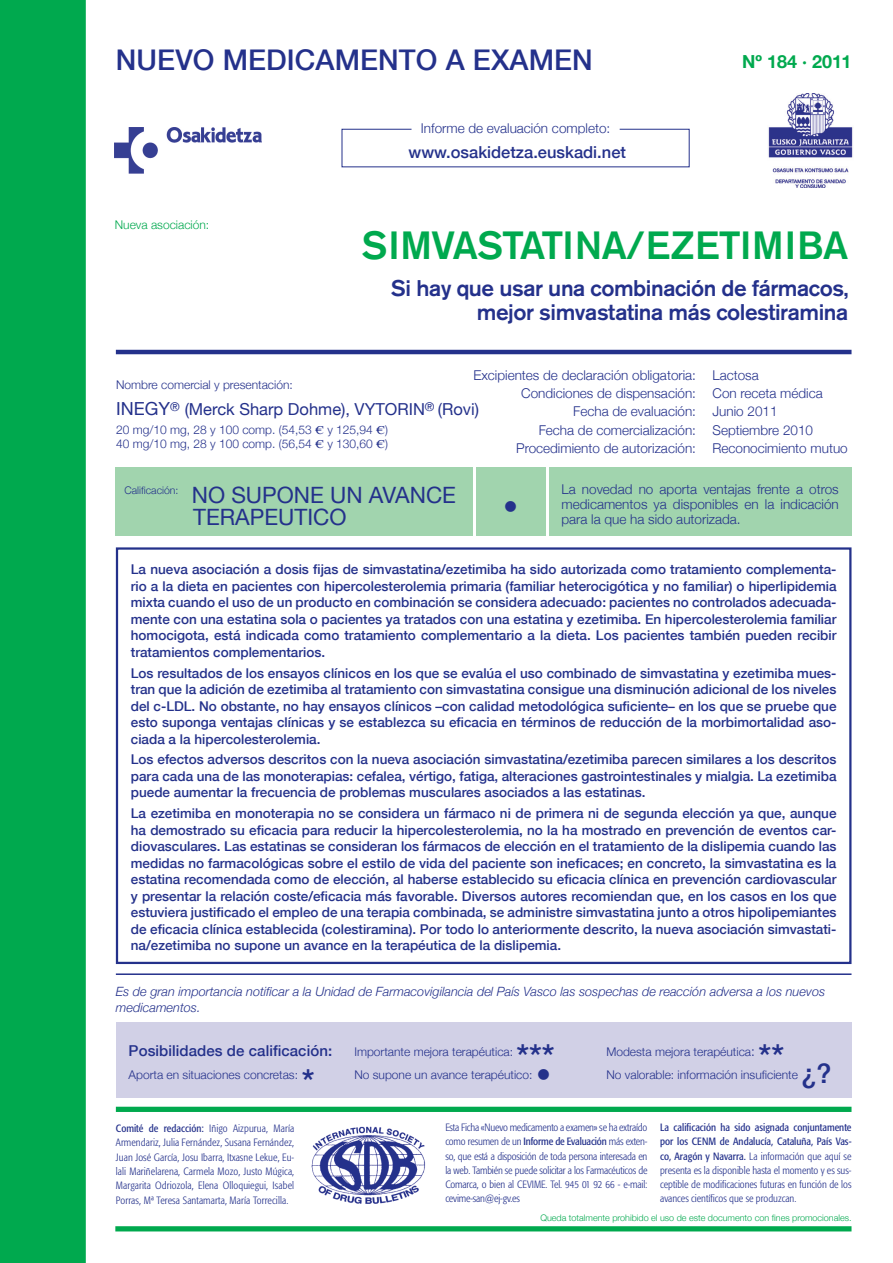
<style>
.page{position:relative;width:893px;height:1263px;background:#fff}
.page>*{position:absolute;margin:0;border:0;box-sizing:border-box;transform-origin:0 0}
.t1{font:500 39px "Akzidenz Grotesk BE";letter-spacing:-.02em;color:#00a94e}
.t2{font:500 34.5px "Helvetica Neue";color:#24318b}
.t3{font:500 30px "Helvetica Neue";color:#24318b}
.t4{font:500 28.5px "Helvetica Neue";letter-spacing:.005em;color:#24318b}
.t5{font:500 27px "Helvetica Neue";color:#24318b}
.t6{font:500 22.5px/24px "Akzidenz Grotesk BE";letter-spacing:-.02em;color:#24318b;text-align:right}
.t7{font:22.5px/22.5px "Helvetica Neue";color:#24318b}
.t8{font:700 18px "Helvetica Neue";color:#00a94e}
.t9{font:16.5px "Helvetica Neue";color:#24318b}
.t10{font:500 16.5px "Helvetica Neue";color:#24318b}
.t11{font:500 15px "Helvetica Neue";letter-spacing:.005em;color:#24318b}
.t12{font:500 13.5px/16.5px "Helvetica Neue";color:#24318b;text-align:justify}
.t13{font:300 13.5px/15px "Helvetica Neue";color:#24318b}
.t14{font:italic 300 12.75px/15.3px "Helvetica Neue";color:#24318b}
.t15{font:300 12px/14.4px "Helvetica Neue";color:#24318b}
.t16{font:300 12px "Helvetica Neue";color:#00a94e}
.t17{font:300 condensed 10.5px/14.2px "Formata";color:#24318b;text-align:justify}
.t18{font:300 10.5px "Helvetica Neue";color:#24318b}
.t19{font:300 9px "Helvetica Neue";color:#00a94e}
.s1{font-size:18px}
.s2{font-family:"Times";font-weight:400}
.s3{font-size:13.5px}
.s4{font-weight:500;font-size:30px}
.s5{font-weight:400}
</style>
<div class="page">
<div style="left:0;top:0;width:86px;height:1263px;background:#00a94e"></div>
<img style="left:115px;top:128px;width:146px;height:45px">
<img style="left:768px;top:94px;width:85px;height:94px">
<hr style="left:116px;top:350px;width:735px;height:4px;background:#24318b">
<div style="left:116px;top:468px;width:357px;height:68px;background:#a1d4ae"></div>
<div style="left:549px;top:468px;width:302px;height:68px;background:#a1d4ae"></div>
<div style="left:476px;top:468px;width:70px;height:68px;background:#a1d4ae"></div>
<div style="left:115px;top:1226px;width:736px;height:5px;background:#00a94e"></div>
<div style="left:116px;top:1107px;width:735px;height:5px;background:#00a94e"></div>
<div style="left:116px;top:1023px;width:735px;height:75px;background:#d1d0e6"></div>
<hr style="left:116px;top:973px;width:735px;height:2px;background:#24318b">
<div style="left:116px;top:547px;width:735px;height:417px;border:2px solid #24318b"></div>
<img style="left:311px;top:1126px;width:114px;height:78px">
<p class="t4" style="left:116px;top:37px;width:478px">NUEVO MEDICAMENTO A EXAMEN</p>
<p class="t16" style="left:115px;top:215px;width:96px">Nueva asociación:</p>
<p class="t13" style="left:421px;top:120px;width:191px">Informe de evaluación completo:</p>
<p class="t10" style="left:409px;top:138px;width:219px">www.osakidetza.euskadi.net</p>
<p class="t8" style="left:742px;top:45px;width:111px">Nº 184 · 2011</p>
<p class="t1" style="left:361px;top:222px;width:488px">SIMVASTATINA/EZETIMIBA</p>
<p class="t6" style="left:391px;top:276px;width:459px">Si hay que usar una combinación de fármacos, mejor simvastatina más colestiramina</p>
<p class="t13" style="left:473px;top:367px;width:287px">Excipientes de declaración obligatoria: Lactosa</p>
<p class="t13" style="left:521px;top:385px;width:303px">Condiciones de dispensación: Con receta médica</p>
<p class="t13" style="left:573px;top:403px;width:206px">Fecha de evaluación: Junio 2011</p>
<p class="t13" style="left:539px;top:422px;width:276px">Fecha de comercialización: Septiembre 2010</p>
<p class="t13" style="left:516px;top:440px;width:333px">Procedimiento de autorización: Reconocimiento mutuo</p>
<p class="t15" style="left:116px;top:377px;width:178px">Nombre comercial y presentación:</p>
<p class="t9" style="left:116px;top:395px;width:364px"><span class="s1">INEGY</span><sup>®</sup> (Merck Sharp Dohme), VYTORIN<sup>®</sup> (Rovi)</p>
<p class="t15" style="left:116px;top:422px;width:274px">20 mg/10 mg, 28 y 100 comp. (54,53 <span class="s2">€</span> y 125,94 <span class="s2">€</span>)<br>40 mg/10 mg, 28 y 100 comp. (56,54 <span class="s2">€</span> y 130,60 <span class="s2">€</span>)</p>
<p class="t18" style="left:124px;top:481px;width:56px">Calificación:</p>
<p class="t7" style="left:192px;top:482px;width:266px">NO SUPONE UN AVANCE<br>TERAPEUTICO</p>
<p class="t13" style="left:561px;top:481px;width:279px">La novedad no aporta ventajas frente a otros medicamentos ya disponibles en la indicación</p>
<p class="t3" style="left:503px;top:482px;width:16px">•</p>
<p class="t13" style="left:561px;top:511px;width:181px">para la que ha sido autorizada.</p>
<p class="t12" style="left:131px;top:561px;width:707px">La nueva asociación a dosis fijas de simvastatina/ezetimiba ha sido autorizada como tratamiento complementa&shy;rio a la dieta en pacientes con hipercolesterolemia primaria (familiar heterocigótica y no familiar) o hiperlipidemia mixta cuando el uso de un producto en combinación se considera adecuado: pacientes no controlados adecuada&shy;mente con una estatina sola o pacientes ya tratados con una estatina y ezetimiba. En hipercolesterolemia familiar homocigota, está indicada como tratamiento complementario a la dieta. Los pacientes también pueden recibir tratamientos complementarios.</p>
<p class="t12" style="left:131px;top:664px;width:707px">Los resultados de los ensayos clínicos en los que se evalúa el uso combinado de simvastatina y ezetimiba mues&shy;tran que la adición de ezetimiba al tratamiento con simvastatina consigue una disminución adicional de los niveles del c-LDL. No obstante, no hay ensayos clínicos –con calidad metodológica suficiente– en los que se pruebe que esto suponga ventajas clínicas y se establezca su eficacia en términos de reducción de la morbimortalidad aso&shy;ciada a la hipercolesterolemia.</p>
<p class="t12" style="left:131px;top:751px;width:707px">Los efectos adversos descritos con la nueva asociación simvastatina/ezetimiba parecen similares a los descritos para cada una de las monoterapias: cefalea, vértigo, fatiga, alteraciones gastrointestinales y mialgia. La ezetimiba puede aumentar la frecuencia de problemas musculares asociados a las estatinas.</p>
<p class="t12" style="left:131px;top:804px;width:707px">La ezetimiba en monoterapia no se considera un fármaco ni de primera ni de segunda elección ya que, aunque ha demostrado su eficacia para reducir la hipercolesterolemia, no la ha mostrado en prevención de eventos car&shy;diovasculares. Las estatinas se consideran los fármacos de elección en el tratamiento de la dislipemia cuando las medidas no farmacológicas sobre el estilo de vida del paciente son ineficaces; en concreto, la simvastatina es la estatina recomendada como de elección, al haberse establecido su eficacia clínica en prevención cardiovascular y presentar la relación coste/eficacia más favorable. Diversos autores recomiendan que, en los casos en los que estuviera justificado el empleo de una terapia combinada, se administre simvastatina junto a otros hipolipemiantes de eficacia clínica establecida (colestiramina). Por todo lo anteriormente descrito, la nueva asociación simvastati&shy;na/ezetimiba no supone un avance en la terapéutica de la dislipemia.</p>
<p class="t14" style="left:116px;top:983px;width:711px">Es de gran importancia notificar a la Unidad de Farmacovigilancia del País Vasco las sospechas de reacción adversa a los nuevos medicamentos.</p>
<p class="t11" style="left:129px;top:1038px;width:205px">Posibilidades de calificación:</p>
<p class="t15" style="left:354px;top:1043px;width:160px">Importante mejora terapéutica:</p>
<p class="t2" style="left:516px;top:1029px;width:40px">***</p>
<p class="t15" style="left:606px;top:1043px;width:150px">Modesta mejora terapéutica<span class="s3">:</span></p>
<p class="t2" style="left:759px;top:1029px;width:27px">**</p>
<p class="t15" style="left:129px;top:1067px;width:171px">Aporta en situaciones concretas:</p>
<p class="t2" style="left:302px;top:1054px;width:14px">*</p>
<p class="t15" style="left:354px;top:1067px;width:445px">No supone un avance terapéutico: <span class="s4">•</span> No valorable: información insuficiente</p>
<p class="t5" style="left:801px;top:1052px;width:32px">¿?</p>
<p class="t17" style="left:116px;top:1121px;width:180px"><span class="s5">Comité de redacción:</span> Iñigo Aizpurua, María Armendariz, Julia Fernández, Susana Fernández, Juan José García, Josu Ibarra, Itxasne Lekue, Eu&shy;lali Mariñelarena, Carmela Mozo, Justo Múgica, Margarita Odriozola, Elena Olloquiegui, Isabel Porras, Mª Teresa Santamarta, María Torrecilla.</p>
<p class="t17" style="left:445px;top:1120px;width:204px">Esta Ficha «Nuevo medicamento a examen» se ha extraído como resumen de un <span class="s5">Informe de Evaluación</span> más exten&shy;so, que está a disposición de toda persona interesada en la web. También se puede solicitar a los Farmacéuticos de Comarca, o bien al CEVIME. Tel. 945 01 92 66 - e-mail: cevime-san@ej-gv.es</p>
<p class="t17" style="left:660px;top:1120px;width:193px"><span class="s5">La calificación ha sido asignada conjuntamente por los CENM de Andalucía, Cataluña, País Vas&shy;co, Aragón y Navarra.</span> La información que aquí se presenta es la disponible hasta el momento y es sus&shy;ceptible de modificaciones futuras en función de los avances científicos que se produzcan.</p>
<p class="t19" style="left:540px;top:1210px;width:313px">Queda totalmente prohibido el uso de este documento con fines promocionales.</p>
</div>
